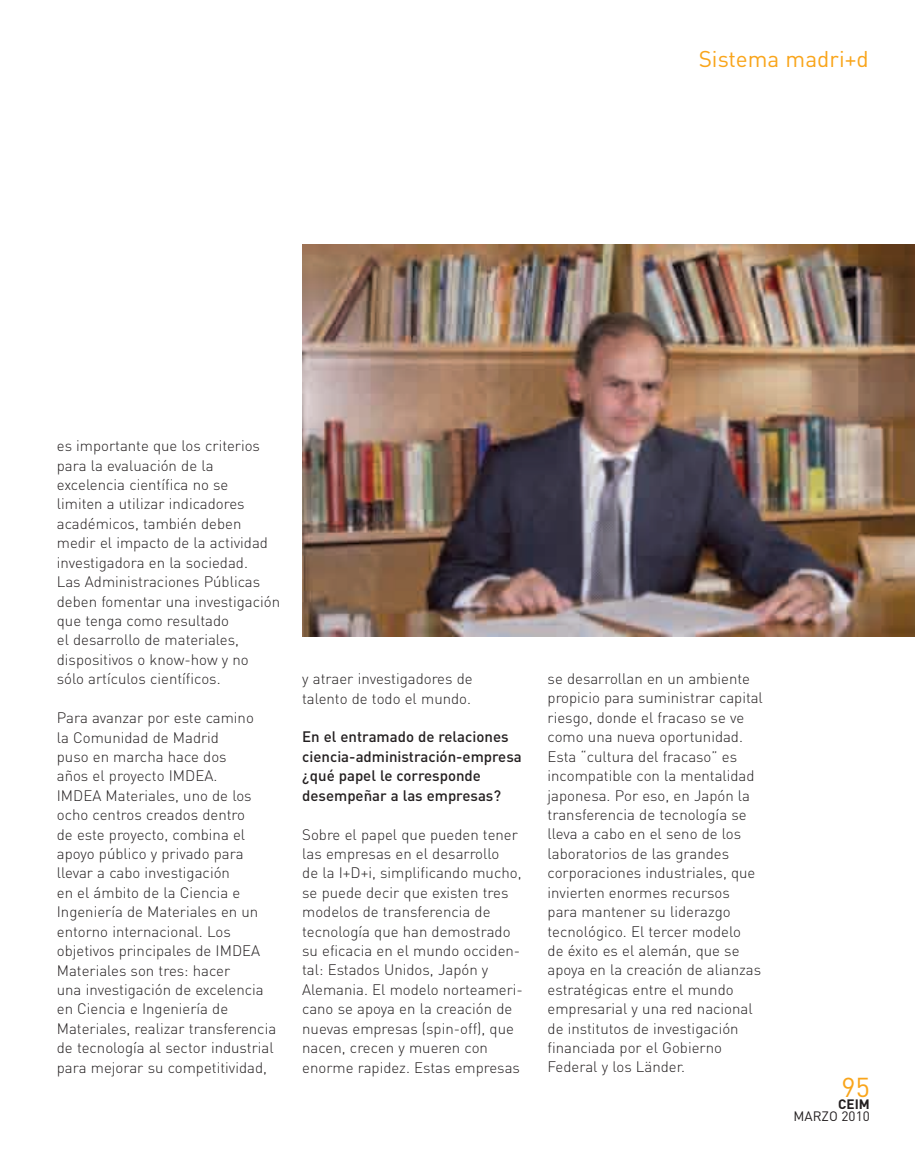
<style>
.page{position:relative;width:915px;height:1170px;background:#fff}
.page>*{position:absolute;margin:0;border:0;box-sizing:border-box;transform-origin:0 0}
.t1{font:27px "DIN Regular+WTPDGL";color:#f9a51b}
.t2{font:22.5px "DIN Regular+WTPDGL";color:#f9a51b}
.t3{font:15px/19.4px "DIN Light+OBWJMS";color:#231f20}
.t4{font:15px/19.4px "DIN Medium+OLNODU";color:#231f20}
.t5{font:13.5px "DIN Regular+WTPDGL";color:#231f20}
.t6{font:13.5px "DIN Bold+WUCUYB";color:#231f20}
</style>
<div class="page">
<img style="left:302px;top:244px;width:612px;height:392px">
<h2 class="t2" style="left:698px;top:46px;width:171px">Sistema madri+d</h2>
<p class="t3" style="left:57px;top:438px;width:225px">es importante que los criterios para la evaluación de la excelencia científica no se<br>limiten a utilizar indicadores académicos, también deben medir el impacto de la actividad investigadora en la sociedad.<br>Las Administraciones Públicas deben fomentar una investigación que tenga como resultado<br>el desarrollo de materiales, dispositivos o know-how y no<br>sólo artículos científicos.</p>
<p class="t3" style="left:57px;top:709px;width:221px">Para avanzar por este camino<br>la Comunidad de Madrid<br>puso en marcha hace dos<br>años el proyecto IMDEA.<br>IMDEA Materiales, uno de los ocho centros creados dentro<br>de este proyecto, combina el apoyo público y privado para llevar a cabo investigación<br>en el ámbito de la Ciencia e<br>Ingeniería de Materiales en un entorno internacional. Los objetivos principales de IMDEA<br>Materiales son tres: hacer<br>una investigación de excelencia en Ciencia e Ingeniería de<br>Materiales, realizar transferencia de tecnología al sector industrial para mejorar su competitividad,</p>
<p class="t3" style="left:302px;top:670px;width:172px">y atraer investigadores de talento de todo el mundo.</p>
<p class="t4" style="left:302px;top:727px;width:221px">En el entramado de relaciones ciencia-administración-empresa ¿qué papel le corresponde desempeñar a las empresas?</p>
<p class="t3" style="left:302px;top:826px;width:222px">Sobre el papel que pueden tener las empresas en el desarrollo<br>de la I+D+i, simplificando mucho, se puede decir que existen tres modelos de transferencia de tecnología que han demostrado su eficacia en el mundo occiden&shy;tal: Estados Unidos, Japón y<br>Alemania. El modelo norteameri&shy;cano se apoya en la creación de nuevas empresas (spin-off), que nacen, crecen y mueren con enorme rapidez. Estas empresas</p>
<p class="t3" style="left:547px;top:670px;width:217px">se desarrollan en un ambiente propicio para suministrar capital riesgo, donde el fracaso se ve como una nueva oportunidad.<br>Esta “cultura del fracaso” es incompatible con la mentalidad japonesa. Por eso, en Japón la transferencia de tecnología se lleva a cabo en el seno de los laboratorios de las grandes corporaciones industriales, que invierten enormes recursos para mantener su liderazgo tecnológico. El tercer modelo<br>de éxito es el alemán, que se apoya en la creación de alianzas estratégicas entre el mundo empresarial y una red nacional de institutos de investigación financiada por el Gobierno<br>Federal y los Länder.</p>
<h1 class="t1" style="left:841px;top:1072px;width:30px">95</h1>
<p class="t6" style="left:837px;top:1095px;width:33px">CEIM</p>
<p class="t5" style="left:793px;top:1108px;width:78px">MARZO 2010</p>
</div>
